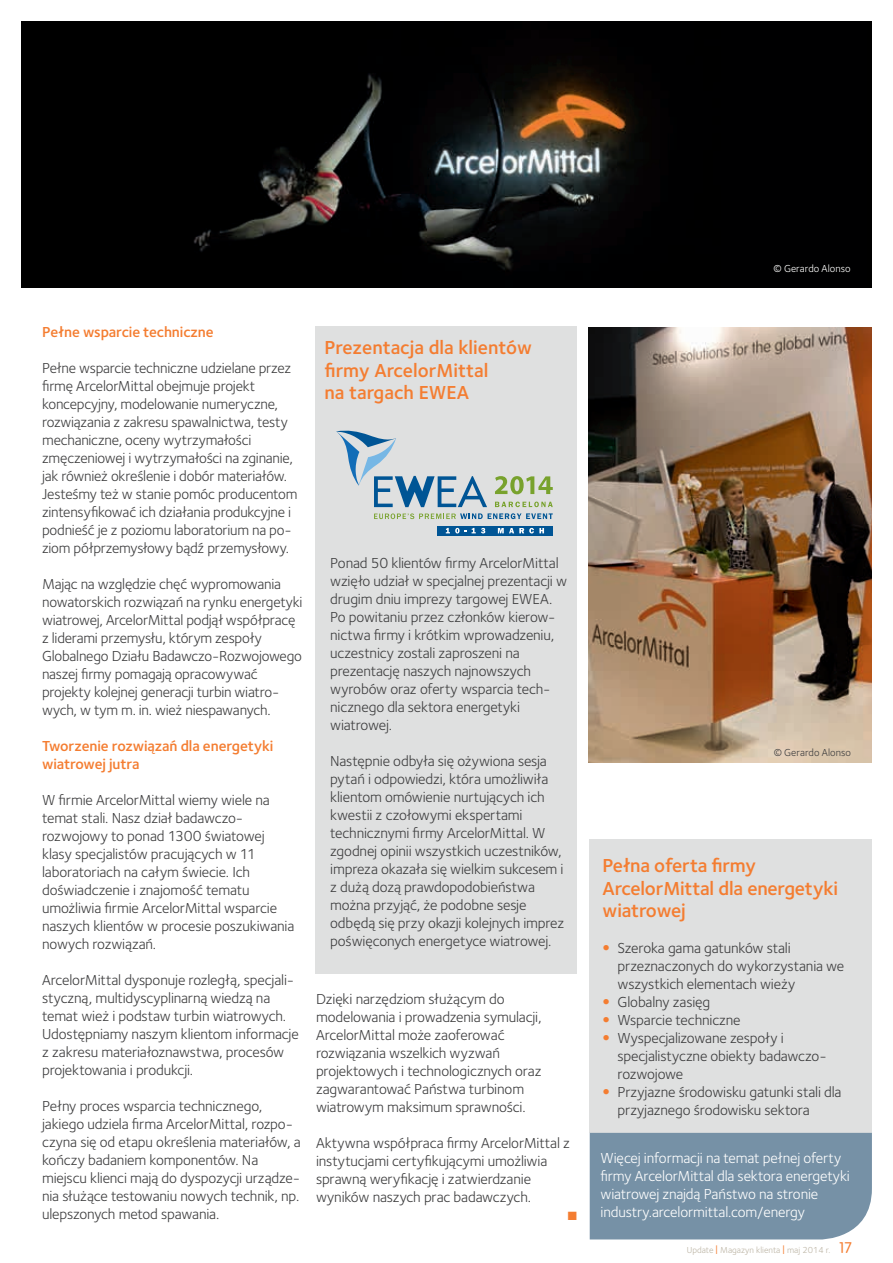
<style>
.page{position:relative;width:893px;height:1263px;background:#fff}
.page>*{position:absolute;margin:0;border:0;box-sizing:border-box;transform-origin:0 0}
.t1{font:19.5px/22.5px "Foundry Sterling Demi CE";letter-spacing:-.01em;color:#f47d31}
.t2{font:15px/18px "Foundry Sterling Book CE";letter-spacing:-.015em;color:#3e3e3f}
.t3{font:15px/18px "Foundry Sterling Book CE";letter-spacing:-.01em;color:#fff}
.t4{font:15px/18px "Foundry Sterling Demi CE";letter-spacing:-.01em;color:#f47d31}
.t5{font:12px "Zapf Dingbats ITC";color:#f47d31}
.t6{font:10.5px "Foundry Sterling Book CE";letter-spacing:.005em;color:#fff}
.t7{font:10.5px "Foundry Sterling Book CE";letter-spacing:.005em;color:#3e3e3f}
.t8{font:9px "Foundry Sterling Book CE";color:#bcb4a4}
.s1{font-family:"Helvetica Neue";font-weight:900;font-stretch:expanded;color:#f47d31}
.s2{font-size:12px;color:#f47d31}
.s3{font-family:"VAG Rounded";font-weight:300;font-size:15px;color:#f47d31}
</style>
<div class="page">
<div style="left:316px;top:326px;width:261px;height:648px;background:#dfe0e0"></div>
<div style="left:589px;top:839px;width:282px;height:294px;background:#dfe0e0"></div>
<div style="left:589px;top:1133px;width:282px;height:106px;background:#7691a6"></div>
<img style="left:21px;top:21px;width:850px;height:266px">
<img style="left:588px;top:327px;width:283px;height:436px">
<svg style="left:374px;top:513px;width:178px;height:6px"></svg>
<svg style="left:336px;top:431px;width:151px;height:76px"></svg>
<svg style="left:495px;top:502px;width:57px;height:5px"></svg>
<svg style="left:495px;top:476px;width:57px;height:18px"></svg>
<div style="left:437px;top:526px;width:116px;height:10px;background:#005595"></div>
<svg style="left:446px;top:528px;width:39px;height:5px"></svg>
<svg style="left:498px;top:528px;width:5px;height:5px"></svg>
<svg style="left:509px;top:528px;width:35px;height:5px"></svg>
<p class="t4" style="left:42px;top:324px;width:173px">Pełne wsparcie techniczne</p>
<p class="t2" style="left:42px;top:360px;width:257px">Pełne wsparcie techniczne udzielane przez firmę ArcelorMittal obejmuje projekt koncepcyjny, modelowanie numeryczne, rozwiązania z zakresu spawalnictwa, testy mechaniczne, oceny wytrzymałości zmęczeniowej i wytrzymałości na zginanie, jak również określenie i dobór materiałów.<br>Jesteśmy też w stanie pomóc producentom zintensyfikować ich działania produkcyjne i podnieść je z poziomu laboratorium na po&shy;ziom półprzemysłowy bądź przemysłowy.</p>
<p class="t2" style="left:42px;top:576px;width:262px">Mając na względzie chęć wypromowania nowatorskich rozwiązań na rynku energetyki wiatrowej, ArcelorMittal podjął współpracę z liderami przemysłu, którym zespoły Globalnego Działu Badawczo-Rozwojowego naszej firmy pomagają opracowywać projekty kolejnej generacji turbin wiatro&shy;wych, w tym m. in. wież niespawanych.</p>
<p class="t4" style="left:42px;top:738px;width:233px">Tworzenie rozwiązań dla energetyki wiatrowej jutra</p>
<p class="t2" style="left:42px;top:792px;width:254px">W firmie ArcelorMittal wiemy wiele na temat stali. Nasz dział badawczo&shy;rozwojowy to ponad 1300 światowej klasy specjalistów pracujących w 11 laboratoriach na całym świecie. Ich doświadczenie i znajomość tematu umożliwia firmie ArcelorMittal wsparcie naszych klientów w procesie poszukiwania nowych rozwiązań.</p>
<p class="t2" style="left:42px;top:972px;width:258px">ArcelorMittal dysponuje rozległą, specjali&shy;styczną, multidyscyplinarną wiedzą na temat wież i podstaw turbin wiatrowych.<br>Udostępniamy naszym klientom informacje z zakresu materiałoznawstwa, procesów projektowania i produkcji.</p>
<p class="t2" style="left:42px;top:1098px;width:260px">Pełny proces wsparcia technicznego, jakiego udziela firma ArcelorMittal, rozpo&shy;czyna się od etapu określenia materiałów, a kończy badaniem komponentów. Na miejscu klienci mają do dyspozycji urządze&shy;nia służące testowaniu nowych technik, np. ulepszonych metod spawania.</p>
<h1 class="t1" style="left:324px;top:338px;width:209px">Prezentacja dla klientów firmy ArcelorMittal<br>na targach EWEA</h1>
<p class="t2" style="left:330px;top:555px;width:238px">Ponad 50 klientów firmy ArcelorMittal wzięło udział w specjalnej prezentacji w drugim dniu imprezy targowej EWEA.<br>Po powitaniu przez członków kierow&shy;nictwa firmy i krótkim wprowadzeniu, uczestnicy zostali zaproszeni na prezentację naszych najnowszych wyrobów oraz oferty wsparcia tech&shy;nicznego dla sektora energetyki wiatrowej.</p>
<p class="t2" style="left:330px;top:753px;width:236px">Następnie odbyła się ożywiona sesja pytań i odpowiedzi, która umożliwiła klientom omówienie nurtujących ich kwestii z czołowymi ekspertami technicznymi firmy ArcelorMittal. W zgodnej opinii wszystkich uczestników, impreza okazała się wielkim sukcesem i z dużą dozą prawdopodobieństwa można przyjąć, że podobne sesje odbędą się przy okazji kolejnych imprez poświęconych energetyce wiatrowej.</p>
<p class="t2" style="left:316px;top:991px;width:227px">Dzięki narzędziom służącym do modelowania i prowadzenia symulacji, ArcelorMittal może zaoferować rozwiązania wszelkich wyzwań projektowych i technologicznych oraz zagwarantować Państwa turbinom wiatrowym maksimum sprawności.</p>
<p class="t2" style="left:316px;top:1135px;width:256px">Aktywna współpraca firmy ArcelorMittal z instytucjami certyfikującymi umożliwia sprawną weryfikację i zatwierdzanie wyników naszych prac badawczych.</p>
<p class="t5" style="left:568px;top:1210px;width:11px">■</p>
<p class="t6" style="left:773px;top:265px;width:79px">© Gerardo Alonso</p>
<p class="t7" style="left:773px;top:749px;width:79px">© Gerardo Alonso</p>
<h1 class="t1" style="left:602px;top:856px;width:237px">Pełna oferta firmy<br>ArcelorMittal dla energetyki wiatrowej</h1>
<p class="t2" style="left:617px;top:941px;width:228px;text-indent:-15px"><span class="s1">•</span> Szeroka gama gatunków stali przeznaczonych do wykorzystania we wszystkich elementach wieży</p>
<p class="t2" style="left:602px;top:995px;width:109px"><span class="s1">•</span> Globalny zasięg</p>
<p class="t2" style="left:602px;top:1013px;width:140px"><span class="s1">•</span> Wsparcie techniczne</p>
<p class="t2" style="left:617px;top:1031px;width:211px;text-indent:-15px"><span class="s1">•</span> Wyspecjalizowane zespoły i specjalistyczne obiekty badawczo&shy;rozwojowe</p>
<p class="t2" style="left:617px;top:1085px;width:225px;text-indent:-15px"><span class="s1">•</span> Przyjazne środowisku gatunki stali dla przyjaznego środowisku sektora</p>
<p class="t3" style="left:600px;top:1150px;width:251px">Więcej informacji na temat pełnej oferty firmy ArcelorMittal dla sektora energetyki wiatrowej znajdą Państwo na stronie industry.arcelormittal.com/energy</p>
<p class="t8" style="left:686px;top:1246px;width:167px">Update <span class="s2">l</span> Magazyn klienta <span class="s2">l</span> maj 2014 r. <span class="s3">17</span></p>
</div>
